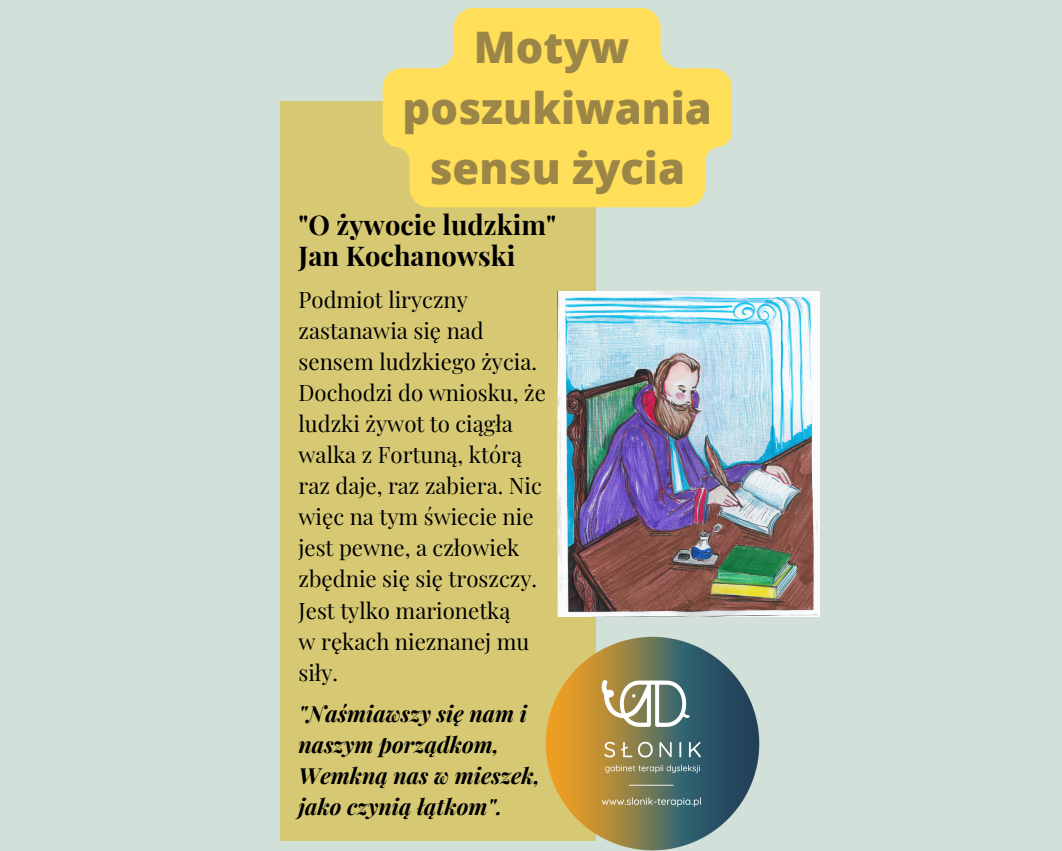
<style>
.page{position:relative;width:1062px;height:851px;background:#fff}
.page>*{position:absolute;margin:0;border:0;box-sizing:border-box;transform-origin:0 0}
.t1{font:800 43.5px/60.3px "Open Sans";color:#9b8547;text-align:center}
.t2{font:700 27.3px/31px "Playfair Display";color:#000}
.t3{font:22.2px/31px "Playfair Display";color:#000}
.t4{font:italic 700 22.2px/31px "Playfair Display";color:#000}
</style>
<div class="page">
<div style="left:0;top:0;width:1062px;height:850px;background:#d1e1d9"></div>
<div style="left:280px;top:102px;width:315px;height:738px;background:#d7c973"></div>
<img style="left:491px;top:616px;width:320px;height:234px">
<img style="left:557px;top:291px;width:262px;height:325px">
<svg style="left:383px;top:8px;width:349px;height:199px;fill:#ffde59"></svg>
<p class="t1" style="left:474px;top:16px;width:157px">Motyw</p>
<p class="t1" style="left:403px;top:76px;width:311px">poszukiwania sensu życia</p>
<p class="t2" style="left:299px;top:208px;width:259px">"O żywocie ludzkim"<br>Jan Kochanowski</p>
<p class="t3" style="left:299px;top:283px;width:249px">Podmiot liryczny zastanawia się nad sensem ludzkiego życia.<br>Dochodzi do wniosku, że ludzki żywot to ciągła walka z Fortuną, którą raz daje, raz zabiera. Nic więc na tym świecie nie jest pewne, a człowiek zbędnie się się troszczy.<br>Jest tylko marionetką</p>
<p class="t3" style="left:299px;top:624px;width:232px">w rękach nieznanej mu siły.</p>
<p class="t4" style="left:299px;top:697px;width:230px">"Naśmiawszy się nam i naszym porządkom,</p>
<p class="t4" style="left:299px;top:759px;width:243px">Wemkną nas w mieszek, jako czynią łątkom".</p>
</div>
